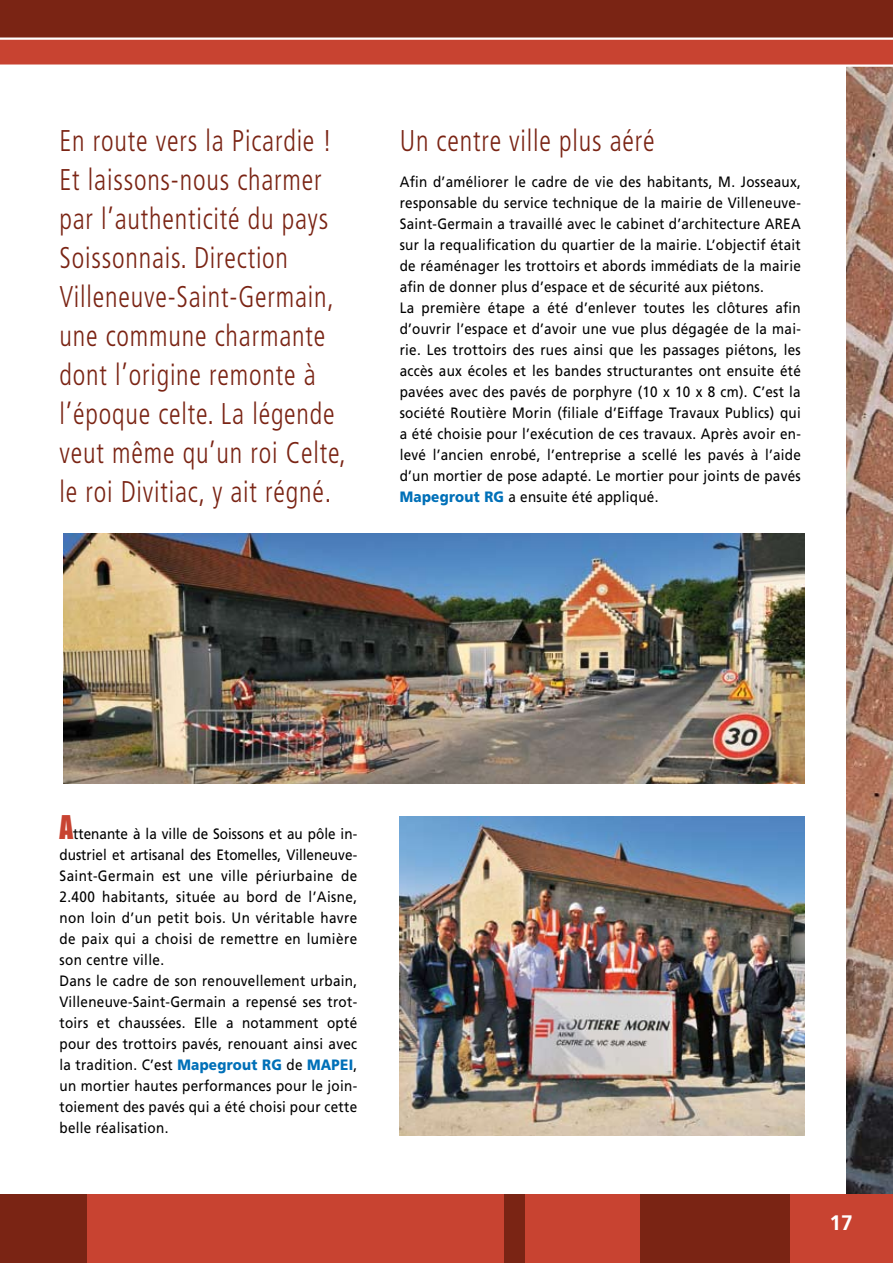
<style>
.page{position:relative;width:893px;height:1263px;background:#fff}
.page>*{position:absolute;margin:0;border:0;box-sizing:border-box;transform-origin:0 0}
.t1{font:300 condensed 30px/39px "Frutiger";letter-spacing:.03em;color:#7a2414;scale:.9 1}
.t2{font:700 21px "Frutiger";color:#fff}
.t3{font:15px/21px "Frutiger";letter-spacing:.02em;color:#000;scale:.9 1}
.s1{font-weight:900;color:#0070b8}
.s2{font-family:"Impact";font-size:30px;color:#c84331}
</style>
<div class="page">
<img style="left:846px;top:67px;width:47px;height:1127px">
<div style="left:0;top:0;width:893px;height:50px;background:#7a2414"></div>
<svg style="left:0;top:38px;width:893px;height:29px;background:#d05e4f"></svg>
<div style="left:0;top:1194px;width:893px;height:69px;background:#c84331"></div>
<div style="left:0;top:1194px;width:86px;height:69px;background:#7a2414"></div>
<div style="left:505px;top:1194px;width:20px;height:69px;background:#7a2414"></div>
<div style="left:639px;top:1194px;width:150px;height:69px;background:#7a2414"></div>
<img style="left:64px;top:534px;width:740px;height:250px">
<img style="left:400px;top:816px;width:404px;height:319px">
<p class="t1" style="left:60px;top:122px;width:320px">En route vers la Picardie !<br>Et laissons-nous charmer par l’authenticité du pays<br>Soissonnais. Direction<br>Villeneuve-Saint-Germain, une commune charmante dont l’origine remonte à l’époque celte. La légende veut même qu’un roi Celte, le roi Divitiac, y ait régné.</p>
<h1 class="t1" style="left:400px;top:122px;width:285px">Un centre ville plus aéré</h1>
<p class="t3" style="left:400px;top:171px;width:447px">Afin d’améliorer le cadre de vie des habitants, M. Josseaux, responsable du service technique de la mairie de Villeneuve-Saint-Germain a travaillé avec le cabinet d’architecture AREA sur la requalification du quartier de la mairie. L’objectif était de réaménager les trottoirs et abords immédiats de la mairie afin de donner plus d’espace et de sécurité aux piétons.<br>La première étape a été d’enlever toutes les clôtures afin d’ouvrir l’espace et d’avoir une vue plus dégagée de la mai&shy;rie. Les trottoirs des rues ainsi que les passages piétons, les accès aux écoles et les bandes structurantes ont ensuite été pavées avec des pavés de porphyre (10 x 10 x 8 cm). C’est la société Routière Morin (filiale d’Eiffage Travaux Publics) qui a été choisie pour l’exécution de ces travaux. Après avoir en&shy;levé l’ancien enrobé, l’entreprise a scellé les pavés à l’aide d’un mortier de pose adapté. Le mortier pour joints de pavés <span class="s1">Mapegrout RG</span> a ensuite été appliqué.</p>
<p class="t3" style="left:60px;top:823px;width:332px"><span class="s2">A</span>ttenante à la ville de Soissons et au pôle in&shy;dustriel et artisanal des Etomelles, Villeneuve-Saint-Germain est une ville périurbaine de 2.400 habitants, située au bord de l’Aisne, non loin d’un petit bois. Un véritable havre de paix qui a choisi de remettre en lumière son centre ville.<br>Dans le cadre de son renouvellement urbain, Villeneuve-Saint-Germain a repensé ses trot&shy;toirs et chaussées. Elle a notamment opté pour des trottoirs pavés, renouant ainsi avec la tradition. C’est <span class="s1">Mapegrout RG</span> de <span class="s1">Mapei</span>, un mortier hautes performances pour le join&shy;toiement des pavés qui a été choisi pour cette belle réalisation.</p>
<h2 class="t2" style="left:829px;top:1211px;width:25px">17</h2>
</div>
